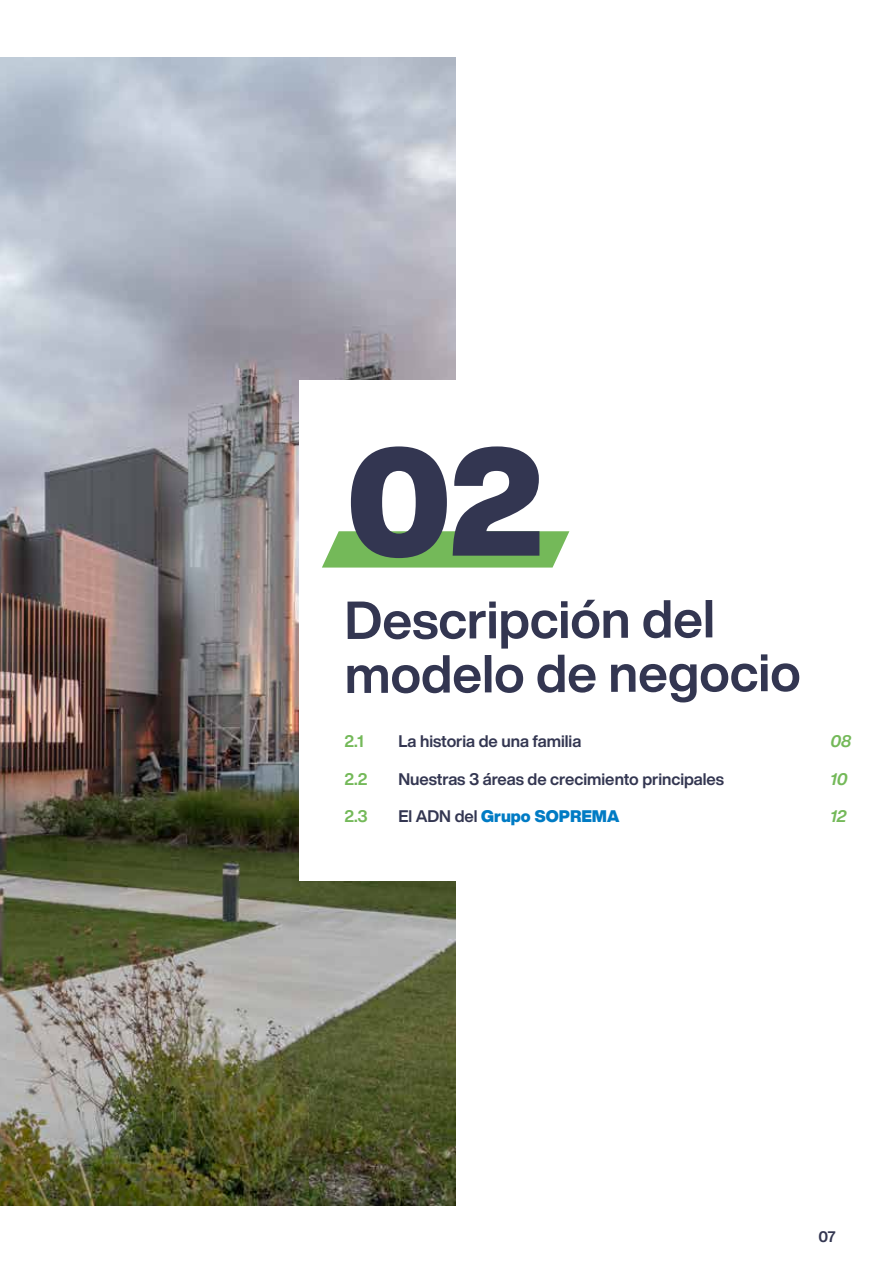
<style>
.page{position:relative;width:893px;height:1263px;background:#fff}
.page>*{position:absolute;margin:0;border:0;box-sizing:border-box;transform-origin:0 0}
.t1{font:900 150px "Helvetica Now Display";color:#333651}
.t2{font:700 52.5px/53.8px "Helvetica Now Display";letter-spacing:-.005em;color:#333651}
.t3{font:700 16.5px "Helvetica Now Display";color:#333651}
.t4{font:900 16.5px "Helvetica Now Display";color:#007bc4}
.t5{font:700 16.5px "Helvetica Now Display";color:#74b959}
.t6{font:italic 700 16.5px "Helvetica Now Display";color:#74b959}
.t7{font:700 15px "Helvetica Now Display";color:#333651}
.s1{font-weight:700;color:#333651}
</style>
<div class="page">
<img style="left:0;top:57px;width:455px;height:1148px">
<div style="left:299px;top:380px;width:594px;height:500px;background:#fff"></div>
<svg style="left:322px;top:531px;width:247px;height:36px;background:#7ebe65"></svg>
<h1 class="t1" style="left:346px;top:398px;width:200px">02</h1>
<h2 class="t2" style="left:345px;top:593px;width:458px">Descripción del modelo de negocio</h2>
<p class="t5" style="left:344px;top:730px;width:21px">2.1</p>
<p class="t3" style="left:398px;top:730px;width:184px">La historia de una familia</p>
<p class="t6" style="left:830px;top:730px;width:22px">08</p>
<p class="t5" style="left:344px;top:767px;width:24px">2.2</p>
<p class="t3" style="left:398px;top:767px;width:327px">Nuestras 3 áreas de crecimiento principales</p>
<p class="t6" style="left:830px;top:767px;width:19px">10</p>
<p class="t5" style="left:344px;top:804px;width:25px">2.3</p>
<p class="t4" style="left:398px;top:804px;width:222px"><span class="s1">El ADN del</span> Grupo SOPREMA</p>
<p class="t6" style="left:830px;top:805px;width:18px">12</p>
<p class="t7" style="left:819px;top:1226px;width:18px">07</p>
</div>
